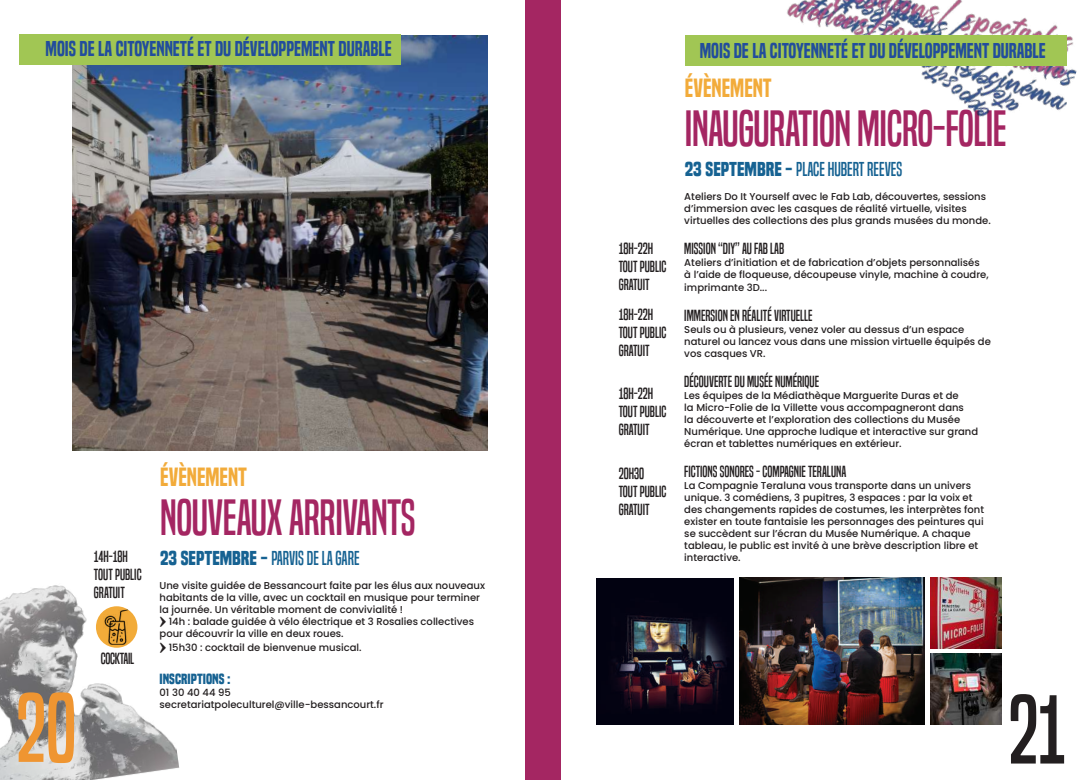
<style>
.page{position:relative;width:1085px;height:780px;background:#fff}
.page>*{position:absolute;margin:0;border:0;box-sizing:border-box;transform-origin:0 0}
.t1{font:90.12px "Built Titling Rg";color:#ef9531}
.t2{font:90.12px "Built Titling Rg";color:#231f20}
.t3{font:47.5px "Built Titling Rg";letter-spacing:-.01em;color:#a42662}
.t4{font:24.5px "Built Titling Sb";color:#f2ab3a}
.t5{font:20px "Built Titling Sb";color:#224d9c}
.t6{font:18.75px "Built Titling Rg";color:#166292}
.t7{font:15px/18px "Built Titling Rg";color:#231f20}
.t8{font:15px "Built Titling Rg";letter-spacing:-.02em;color:#231f20}
.t9{font:700 13.75px "Built Titling Rg";color:#166292}
.t10{font:500 10px/12px "Poppins";color:#231f20}
.s1{font-weight:700}
.s2{font-family:"Arrowstfb";font-weight:400}
</style>
<div class="page">
<img style="left:0;top:585px;width:180px;height:195px">
<img style="left:73px;top:35px;width:414px;height:415px">
<img style="left:596px;top:579px;width:137px;height:145px">
<img style="left:739px;top:578px;width:185px;height:147px">
<img style="left:930px;top:653px;width:70px;height:71px">
<img style="left:930px;top:578px;width:70px;height:70px">
<div style="left:524px;top:0;width:36px;height:780px;background:#a42662"></div>
<svg style="left:96px;top:606px;width:41px;height:41px"></svg>
<img style="left:99px;top:609px;width:35px;height:35px">
<img style="left:787px;top:0;width:290px;height:117px">
<div style="left:19px;top:35px;width:381px;height:30px;background:#a1c654"></div>
<div style="left:685px;top:35px;width:382px;height:31px;background:#a1c654"></div>
<h3 class="t5" style="left:46px;top:37px;width:347px">MOIS DE LA CITOYENNETÉ ET DU DÉVELOPPEMENT DURABLE</h3>
<h3 class="t5" style="left:699px;top:38px;width:347px">MOIS DE LA CITOYENNETÉ ET DU DÉVELOPPEMENT DURABLE</h3>
<h3 class="t4" style="left:684px;top:74px;width:88px">ÉVÈNEMENT</h3>
<h2 class="t3" style="left:684px;top:100px;width:323px">INAUGURATION MICRO-FOLIE</h2>
<h3 class="t6" style="left:684px;top:158px;width:219px"><span class="s1">23 SEPTEMBRE -</span> PLACE HUBERT REEVES</h3>
<p class="t10" style="left:684px;top:191px;width:308px">Ateliers Do It Yourself avec le Fab Lab, découvertes, sessions d’immersion avec les casques de réalité virtuelle, visites virtuelles des collections des plus grands musées du monde.</p>
<h3 class="t7" style="left:684px;top:240px;width:101px">MISSION “DIY” AU FAB LAB</h3>
<p class="t10" style="left:684px;top:257px;width:306px">Ateliers d’initiation et de fabrication d’objets personnalisés à l’aide de floqueuse, découpeuse vinyle, machine à coudre, imprimante 3D...</p>
<h3 class="t7" style="left:684px;top:306px;width:130px">IMMERSION EN RÉALITÉ VIRTUELLE</h3>
<p class="t10" style="left:684px;top:323px;width:308px">Seuls ou à plusieurs, venez voler au dessus d’un espace naturel ou lancez vous dans une mission virtuelle équipés de vos casques VR.</p>
<h3 class="t7" style="left:684px;top:372px;width:136px">DÉCOUVERTE DU MUSÉE NUMÉRIQUE</h3>
<p class="t10" style="left:684px;top:389px;width:295px">Les équipes de la Médiathèque Marguerite Duras et de<br>la Micro-Folie de la Villette vous accompagneront dans<br>la découverte et l’exploration des collections du Musée Numérique. Une approche ludique et interactive sur grand écran et tablettes numériques en extérieur.</p>
<h3 class="t7" style="left:684px;top:462px;width:163px">FICTIONS SONORES - COMPAGNIE TERALUNA</h3>
<p class="t10" style="left:684px;top:479px;width:301px">La Compagnie Teraluna vous transporte dans un univers unique. 3 comédiens, 3 pupitres, 3 espaces : par la voix et des changements rapides de costumes, les interprètes font exister en toute fantaisie les personnages des peintures qui se succèdent sur l’écran du Musée Numérique. A chaque tableau, le public est invité à une brève description libre et interactive.</p>
<h3 class="t7" style="left:618px;top:239px;width:49px">18H-22H<br>TOUT PUBLIC<br>GRATUIT</h3>
<h3 class="t7" style="left:618px;top:305px;width:49px">18H-22H<br>TOUT PUBLIC<br>GRATUIT</h3>
<h3 class="t7" style="left:618px;top:385px;width:49px">18H-22H<br>TOUT PUBLIC<br>GRATUIT</h3>
<h3 class="t7" style="left:618px;top:464px;width:49px">20H30<br>TOUT PUBLIC<br>GRATUIT</h3>
<h3 class="t4" style="left:160px;top:462px;width:88px">ÉVÈNEMENT</h3>
<h2 class="t3" style="left:160px;top:489px;width:257px">NOUVEAUX ARRIVANTS</h2>
<h3 class="t7" style="left:94px;top:547px;width:49px">14H-18H<br>TOUT PUBLIC<br>GRATUIT</h3>
<h3 class="t6" style="left:160px;top:546px;width:201px"><span class="s1">23 SEPTEMBRE -</span> PARVIS DE LA GARE</h3>
<p class="t10" style="left:159px;top:579px;width:327px">Une visite guidée de Bessancourt faite par les élus aux nouveaux habitants de la ville, avec un cocktail en musique pour terminer la journée. Un véritable moment de convivialité !<br><span class="s2">g</span> 14h : balade guidée à vélo électrique et 3 Rosalies collectives pour découvrir la ville en deux roues.</p>
<p class="t10" style="left:159px;top:641px;width:203px"><span class="s2">g</span> 15h30 : cocktail de bienvenue musical.</p>
<h3 class="t9" style="left:159px;top:670px;width:73px">INSCRIPTIONS :</h3>
<p class="t10" style="left:159px;top:686px;width:225px">01 30 40 44 95 secretariatpoleculturel@ville-bessancourt.fr</p>
<h3 class="t8" style="left:101px;top:649px;width:35px">COCKTAIL</h3>
<h1 class="t1" style="left:16px;top:675px;width:62px">20</h1>
<h1 class="t2" style="left:1008px;top:676px;width:60px">21</h1>
</div>
